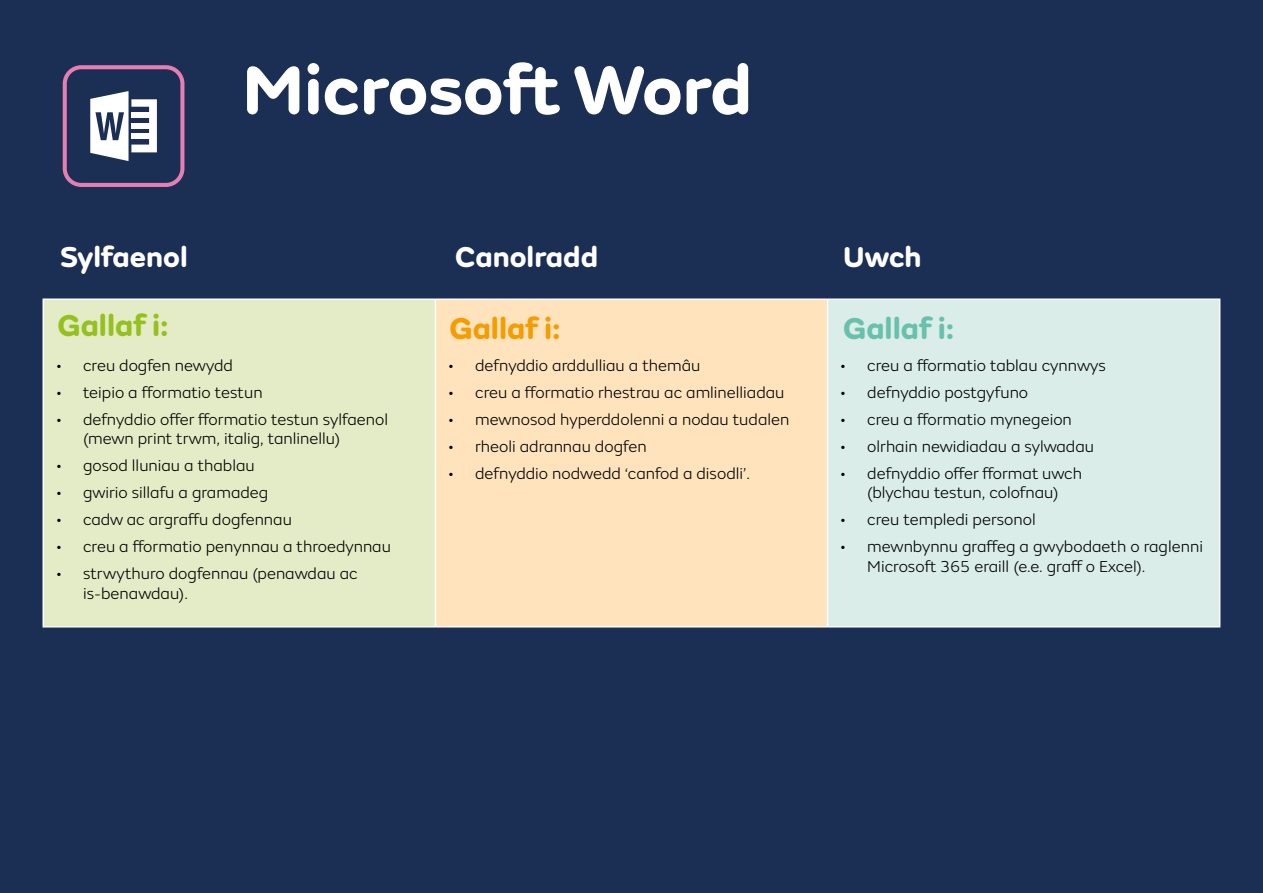
<style>
.page{position:relative;width:1263px;height:893px;background:#1b2f54}
.page>*{position:absolute;margin:0;border:0;box-sizing:border-box;transform-origin:0 0}
.t1{font:700 72px "FS Aldrin";color:#fff}
.t2{font:700 31.5px "FS Aldrin";color:#95c11f}
.t3{font:700 31.5px "FS Aldrin";color:#f59c00}
.t4{font:700 31.5px "FS Aldrin";color:#69c0ac}
.t5{font:700 30px "FS Aldrin";color:#fff}
.t6{font:300 16.5px/19.5px "FS Aldrin";color:#000}
</style>
<div class="page">
<div style="left:43px;top:299px;width:392px;height:328px;background:#e3ecc6"></div>
<div style="left:435px;top:299px;width:392px;height:328px;background:#fee3bd"></div>
<div style="left:827px;top:299px;width:393px;height:328px;background:#daede8"></div>
<hr style="left:43px;top:298px;width:392px;height:2px;background:#fff">
<hr style="left:435px;top:298px;width:392px;height:2px;background:#fff">
<hr style="left:827px;top:298px;width:393px;height:2px;background:#fff">
<hr style="left:43px;top:626px;width:392px;height:1px;background:#fff">
<hr style="left:435px;top:626px;width:392px;height:1px;background:#fff">
<hr style="left:827px;top:626px;width:393px;height:1px;background:#fff">
<hr style="left:43px;top:300px;width:1px;height:326px;background:#fff">
<hr style="left:435px;top:300px;width:1px;height:326px;background:#fff">
<hr style="left:827px;top:300px;width:1px;height:326px;background:#fff">
<hr style="left:1219px;top:300px;width:1px;height:326px;background:#fff">
<div style="left:63px;top:65px;width:121px;height:122px;border:4px solid #e77eb1;border-radius:17px"></div>
<svg style="left:90px;top:91px;width:67px;height:70px"></svg>
<div style="left:131px;top:112px;width:21px;height:6px;background:#fff"></div>
<div style="left:131px;top:123px;width:21px;height:5px;background:#fff"></div>
<div style="left:131px;top:134px;width:21px;height:5px;background:#fff"></div>
<h1 class="t1" style="left:242px;top:43px;width:511px">Microsoft Word</h1>
<h3 class="t5" style="left:60px;top:238px;width:129px">Sylfaenol</h3>
<h3 class="t5" style="left:455px;top:238px;width:145px">Canolradd</h3>
<h3 class="t5" style="left:843px;top:238px;width:80px">Uwch</h3>
<h2 class="t2" style="left:57px;top:305px;width:112px">Gallaf i:</h2>
<h2 class="t3" style="left:449px;top:308px;width:112px">Gallaf i:</h2>
<h2 class="t4" style="left:843px;top:308px;width:112px">Gallaf i:</h2>
<p class="t6" style="left:56px;top:356px;width:179px">• creu dogfen newydd</p>
<p class="t6" style="left:56px;top:383px;width:208px">• teipio a fformatio testun</p>
<p class="t6" style="left:83px;top:410px;width:307px;text-indent:-27px">• defnyddio offer fformatio testun sylfaenol (mewn print trwm, italig, tanlinellu)</p>
<p class="t6" style="left:56px;top:456px;width:200px">• gosod lluniau a thablau</p>
<p class="t6" style="left:56px;top:483px;width:214px">• gwirio sillafu a gramadeg</p>
<p class="t6" style="left:56px;top:510px;width:237px">• cadw ac argraffu dogfennau</p>
<p class="t6" style="left:56px;top:537px;width:336px">• creu a fformatio penynnau a throedynnau</p>
<p class="t6" style="left:83px;top:564px;width:276px;text-indent:-27px">• strwythuro dogfennau (penawdau ac is-benawdau).</p>
<p class="t6" style="left:448px;top:356px;width:254px">• defnyddio arddulliau a themâu</p>
<p class="t6" style="left:448px;top:383px;width:338px">• creu a fformatio rhestrau ac amlinelliadau</p>
<p class="t6" style="left:448px;top:410px;width:343px">• mewnosod hyperddolenni a nodau tudalen</p>
<p class="t6" style="left:448px;top:437px;width:200px">• rheoli adrannau dogfen</p>
<p class="t6" style="left:448px;top:464px;width:303px">• defnyddio nodwedd ‘canfod a disodli’.</p>
<p class="t6" style="left:840px;top:356px;width:267px">• creu a fformatio tablau cynnwys</p>
<p class="t6" style="left:840px;top:383px;width:189px">• defnyddio postgyfuno</p>
<p class="t6" style="left:840px;top:410px;width:233px">• creu a fformatio mynegeion</p>
<p class="t6" style="left:840px;top:437px;width:255px">• olrhain newidiadau a sylwadau</p>
<p class="t6" style="left:840px;top:464px;width:243px;text-align:center">• defnyddio offer fformat uwch (blychau testun, colofnau)</p>
<p class="t6" style="left:840px;top:510px;width:197px">• creu templedi personol</p>
<p class="t6" style="left:867px;top:537px;width:337px;text-indent:-27px">• mewnbynnu graffeg a gwybodaeth o raglenni<br>Microsoft 365 eraill (e.e. graff o Excel).</p>
</div>
